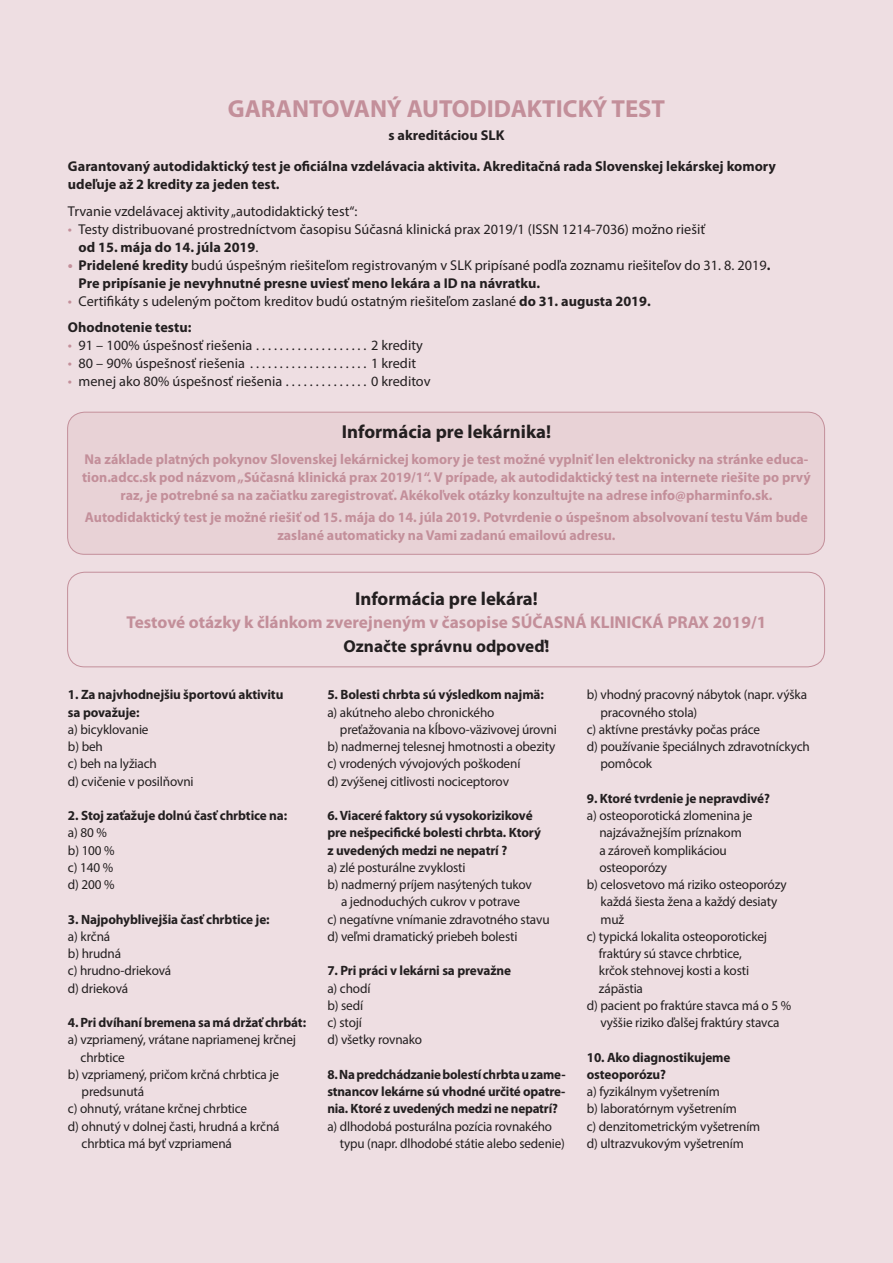
<style>
.page{position:relative;width:893px;height:1263px;background:#eedee2}
.page>*{position:absolute;margin:0;border:0;box-sizing:border-box;transform-origin:0 0}
.t1{font:700 24.75px "Myriad Pro";color:#c38f9a}
.t2{font:700 18.75px "Myriad Pro";color:#231f20}
.t3{font:700 17.25px "Myriad Pro";color:#c38f9a}
.t4{font:700 17.25px "Myriad Pro";color:#231f20}
.t5{font:14.25px/18px "Myriad Pro";color:#231f20}
.t6{font:700 14.25px/18px "Myriad Pro";color:#c38f9a;text-align:center}
.t7{font:700 14.25px/18px "Myriad Pro";color:#231f20}
.t8{font:13.5px/17.2px "Myriad Pro";letter-spacing:-.01em;color:#231f20}
.t9{font:700 13.5px/17.2px "Myriad Pro";letter-spacing:-.01em;color:#231f20}
.s1{font-size:15px;color:#c38f9a}
.s2{font-weight:700}
.s3{font-weight:700;font-size:15px;color:#c38f9a}
</style>
<div class="page">
<div style="left:67px;top:572px;width:758px;height:95px;border:1px solid #c38f9a;border-radius:17px"></div>
<div style="left:68px;top:412px;width:756px;height:142px;background:#e8d2d6;border-radius:17px"></div>
<div style="left:67px;top:412px;width:758px;height:143px;border:1px solid #c38f9a;border-radius:17px"></div>
<h1 class="t1" style="left:228px;top:100px;width:439px">GARANTOVANÝ AUTODIDAKTICKÝ TEST</h1>
<p class="t7" style="left:388px;top:127px;width:117px">s akreditáciou SLK</p>
<p class="t7" style="left:68px;top:158px;width:709px">Garantovaný autodidaktický test je oficiálna vzdelávacia aktivita. Akreditačná rada Slovenskej lekárskej komory udeľuje až 2 kredity za jeden test.</p>
<p class="t5" style="left:68px;top:203px;width:291px">Trvanie vzdelávacej aktivity „autodidaktický test“:</p>
<p class="t5" style="left:79px;top:221px;width:628px;text-indent:-11px"><span class="s1">•</span> Testy distribuované prostredníctvom časopisu Súčasná klinická prax 2019/1 (ISSN 1214-7036) možno riešiť <span class="s2">od 15. mája do 14. júla 2019</span>.</p>
<p class="t5" style="left:79px;top:257px;width:693px;text-indent:-11px"><span class="s3">•</span> <span class="s2">Pridelené kredity</span> budú úspešným riešiteľom registrovaným v SLK pripísané podľa zoznamu riešiteľov do 31. 8. 2019<span class="s2">.<br>Pre pripísanie je nevyhnutné presne uviesť meno lekára a ID na návratku.</span></p>
<p class="t5" style="left:68px;top:289px;width:584px;line-height:26.5px"><span class="s1">•</span> Certifikáty s udeleným počtom kreditov budú ostatným riešiteľom zaslané <span class="s2">do 31. augusta 2019.<br>Ohodnotenie testu:</span></p>
<p class="t5" style="left:68px;top:337px;width:356px"><span class="s1">•</span> 91 – 100% úspešnosť riešenia . . . . . . . . . . . . . . . . . . . 2 kredity</p>
<p class="t5" style="left:68px;top:355px;width:350px"><span class="s1">•</span> 80 – 90% úspešnosť riešenia . . . . . . . . . . . . . . . . . . . . 1 kredit</p>
<p class="t5" style="left:68px;top:373px;width:364px"><span class="s1">•</span> menej ako 80% úspešnosť riešenia . . . . . . . . . . . . . . 0 kreditov</p>
<h2 class="t2" style="left:342px;top:424px;width:211px">Informácia pre lekárnika!</h2>
<p class="t6" style="left:82px;top:451px;width:730px">Na základe platných pokynov Slovenskej lekárnickej komory je test možné vyplniť len elektronicky na stránke educa&shy;tion.adcc.sk pod názvom „Súčasná klinická prax 2019/1“. V prípade, ak autodidaktický test na internete riešite po prvý raz, je potrebné sa na začiatku zaregistrovať. Akékoľvek otázky konzultujte na adrese info@pharminfo.sk.</p>
<p class="t6" style="left:85px;top:510px;width:724px">Autodidaktický test je možné riešiť od 15. mája do 14. júla 2019. Potvrdenie o úspešnom absolvovaní testu Vám bude zaslané automaticky na Vami zadanú emailovú adresu.</p>
<h2 class="t2" style="left:355px;top:591px;width:184px">Informácia pre lekára!</h2>
<p class="t3" style="left:127px;top:616px;width:641px">Testové otázky k článkom zverejneným v časopise SÚČASNÁ KLINICKÁ PRAX 2019/1</p>
<p class="t4" style="left:343px;top:639px;width:207px">Označte správnu odpoveď!</p>
<p class="t9" style="left:68px;top:687px;width:217px">1. Za najvhodnejšiu športovú aktivitu sa považuje:</p>
<p class="t8" style="left:68px;top:722px;width:127px">a) bicyklovanie<br>b) beh<br>c) beh na lyžiach<br>d) cvičenie v posilňovni</p>
<p class="t9" style="left:68px;top:808px;width:221px">2. Stoj zaťažuje dolnú časť chrbtice na:</p>
<p class="t8" style="left:68px;top:825px;width:48px">a) 80 % b) 100 % c) 140 % d) 200 %</p>
<p class="t9" style="left:68px;top:911px;width:203px">3. Najpohyblivejšia časť chrbtice je:</p>
<p class="t8" style="left:68px;top:929px;width:105px">a) krčná<br>b) hrudná<br>c) hrudno-drieková d) drieková</p>
<p class="t9" style="left:68px;top:1015px;width:240px">4. Pri dvíhaní bremena sa má držať chrbát:</p>
<p class="t8" style="left:68px;top:1032px;width:230px">a) vzpriamený, vrátane napriamenej krčnej</p>
<p class="t8" style="left:81px;top:1049px;width:46px">chrbtice</p>
<p class="t8" style="left:68px;top:1067px;width:213px">b) vzpriamený, pričom krčná chrbtica je</p>
<p class="t8" style="left:82px;top:1084px;width:64px">predsunutá</p>
<p class="t8" style="left:68px;top:1101px;width:181px">c) ohnutý, vrátane krčnej chrbtice</p>
<p class="t8" style="left:68px;top:1118px;width:213px">d) ohnutý v dolnej časti, hrudná a krčná</p>
<p class="t8" style="left:82px;top:1136px;width:152px">chrbtica má byť vzpriamená</p>
<p class="t9" style="left:327px;top:687px;width:218px">5. Bolesti chrbta sú výsledkom najmä:</p>
<p class="t8" style="left:327px;top:704px;width:169px">a) akútneho alebo chronického</p>
<p class="t8" style="left:340px;top:722px;width:218px">preťažovania na kĺbovo-väzivovej úrovni</p>
<p class="t8" style="left:327px;top:739px;width:230px">b) nadmernej telesnej hmotnosti a obezity</p>
<p class="t8" style="left:327px;top:756px;width:195px">c) vrodených vývojových poškodení</p>
<p class="t8" style="left:327px;top:773px;width:183px">d) zvýšenej citlivosti nociceptorov</p>
<p class="t9" style="left:327px;top:808px;width:215px">6. Viaceré faktory sú vysokorizikové pre nešpecifické bolesti chrbta. Ktorý z uvedených medzi ne nepatrí ?</p>
<p class="t8" style="left:327px;top:860px;width:140px">a) zlé posturálne zvyklosti</p>
<p class="t8" style="left:327px;top:877px;width:206px">b) nadmerný príjem nasýtených tukov</p>
<p class="t8" style="left:341px;top:894px;width:181px">a jednoduchých cukrov v potrave</p>
<p class="t8" style="left:327px;top:911px;width:224px">c) negatívne vnímanie zdravotného stavu</p>
<p class="t8" style="left:327px;top:929px;width:192px">d) veľmi dramatický priebeh bolesti</p>
<p class="t9" style="left:327px;top:963px;width:185px">7. Pri práci v lekárni sa prevažne</p>
<p class="t8" style="left:327px;top:980px;width:96px">a) chodí<br>b) sedí<br>c) stojí<br>d) všetky rovnako</p>
<p class="t9" style="left:327px;top:1067px;width:240px;text-align:justify">8. Na predchádzanie bolestí chrbta u zame&shy;stnancov lekárne sú vhodné určité opatre&shy;nia. Ktoré z uvedených medzi ne nepatrí?</p>
<p class="t8" style="left:340px;top:1118px;width:227px;text-indent:-12px">a) dlhodobá posturálna pozícia rovnakého typu (napr. dlhodobé státie alebo sedenie)</p>
<p class="t8" style="left:587px;top:687px;width:222px">b) vhodný pracovný nábytok (napr. výška</p>
<p class="t8" style="left:600px;top:704px;width:98px">pracovného stola)</p>
<p class="t8" style="left:587px;top:722px;width:175px">c) aktívne prestávky počas práce</p>
<p class="t8" style="left:587px;top:739px;width:225px">d) používanie špeciálnych zdravotníckych</p>
<p class="t8" style="left:600px;top:756px;width:53px">pomôcok</p>
<p class="t9" style="left:587px;top:791px;width:185px">9. Ktoré tvrdenie je nepravdivé?</p>
<p class="t8" style="left:587px;top:808px;width:167px">a) osteoporotická zlomenina je</p>
<p class="t8" style="left:599px;top:825px;width:144px">najzávažnejším príznakom</p>
<p class="t8" style="left:599px;top:842px;width:129px">a zároveň komplikáciou</p>
<p class="t8" style="left:599px;top:860px;width:69px">osteoporózy</p>
<p class="t8" style="left:587px;top:877px;width:201px">b) celosvetovo má riziko osteoporózy</p>
<p class="t8" style="left:600px;top:894px;width:178px">každá šiesta žena a každý desiaty</p>
<p class="t8" style="left:600px;top:911px;width:25px">muž</p>
<p class="t8" style="left:587px;top:929px;width:182px">c) typická lokalita osteoporotickej</p>
<p class="t8" style="left:599px;top:946px;width:144px">fraktúry sú stavce chrbtice,</p>
<p class="t8" style="left:599px;top:963px;width:152px">krčok stehnovej kosti a kosti</p>
<p class="t8" style="left:599px;top:980px;width:46px">zápästia</p>
<p class="t8" style="left:587px;top:998px;width:206px">d) pacient po fraktúre stavca má o 5 %</p>
<p class="t8" style="left:600px;top:1015px;width:181px">vyššie riziko ďalšej fraktúry stavca</p>
<p class="t9" style="left:587px;top:1049px;width:145px">10. Ako dia gnostikujeme osteoporózu?</p>
<p class="t8" style="left:587px;top:1084px;width:175px">a) fyzikálnym vyšetrením<br>b) laboratórnym vyšetrením<br>c) denzitometrickým vyšetrením d) ultrazvukovým vyšetrením</p>
</div>
